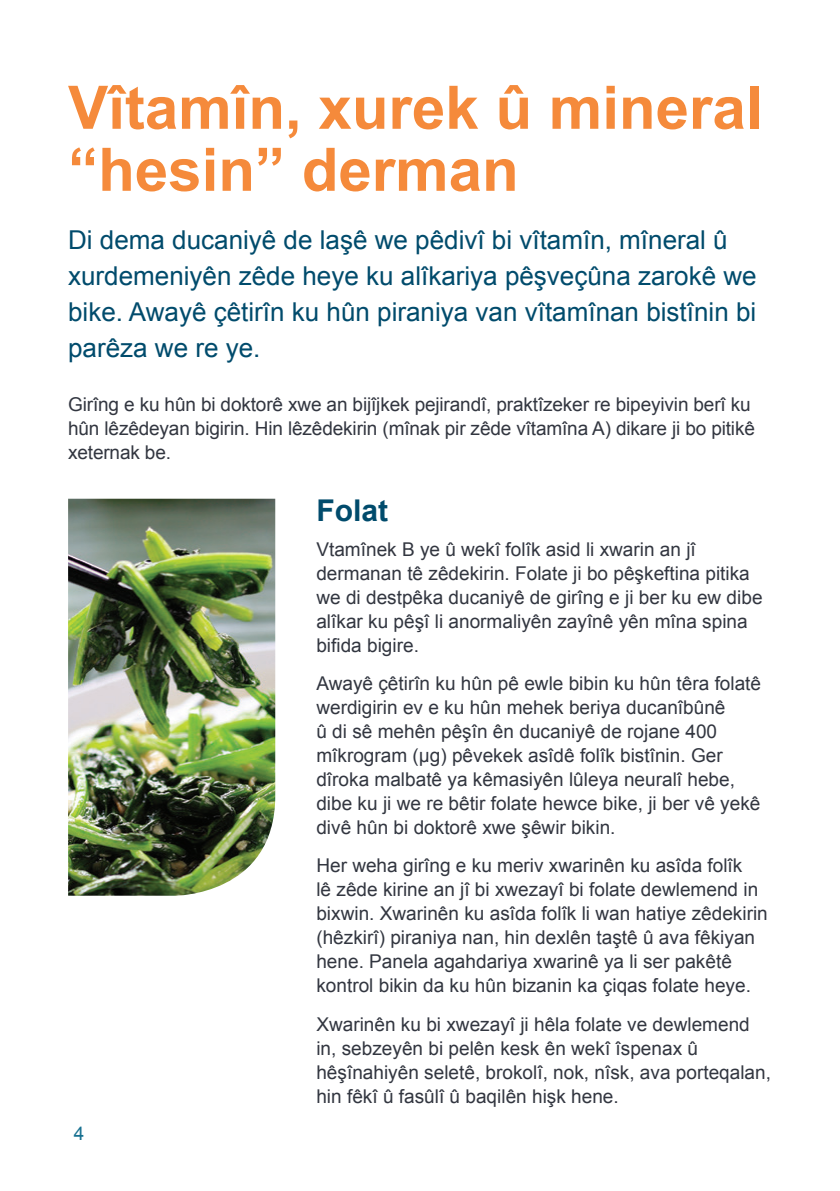
<style>
.page{position:relative;width:840px;height:1191px;background:#fff}
.page>*{position:absolute;margin:0;border:0;box-sizing:border-box;transform-origin:0 0}
.heading_1{font:700 60px/62px "Arial";color:#f58a3b}
.subheading{font:700 30px "Arial";color:#004b6c}
.intro_paragraphs{font:26px/36px "Arial";color:#004b6c}
.Body{font:19px/24px "Arial";color:#323640}
.Body-2{font:19px "Arial";color:#167090}
</style>
<div class="page">
<img style="left:68px;top:499px;width:207px;height:396px">
<p class="heading_1" style="left:68px;top:78px;width:695px">Vîtamîn, xurek û mineral “hesin” derman</p>
<p class="intro_paragraphs" style="left:68px;top:222px;width:689px">Di dema ducaniyê de laşê we pêdivî bi vîtamîn, mîneral û xurdemeniyên zêde heye ku alîkariya pêşveçûna zarokê we bike. Awayê çêtirîn ku hûn piraniya van vîtamînan bistînin bi parêza we re ye.</p>
<p class="Body" style="left:68px;top:392px;width:688px">Girîng e ku hûn bi doktorê xwe an bijîjkek pejirandî, praktîzeker re bipeyivin berî ku hûn lêzêdeyan bigirin. Hin lêzêdekirin (mînak pir zêde vîtamîna A) dikare ji bo pitikê xeternak be.</p>
<p class="subheading" style="left:316px;top:490px;width:73px">Folat</p>
<p class="Body" style="left:316px;top:537px;width:447px">Vtamînek B ye û wekî folîk asid li xwarin an jî dermanan tê zêdekirin. Folate ji bo pêşkeftina pitika we di destpêka ducaniyê de girîng e ji ber ku ew dibe alîkar ku pêşî li anormaliyên zayînê yên mîna spina bifida bigire.</p>
<p class="Body" style="left:316px;top:671px;width:446px">Awayê çêtirîn ku hûn pê ewle bibin ku hûn têra folatê werdigirin ev e ku hûn mehek beriya ducanîbûnê<br>û di sê mehên pêşîn ên ducaniyê de rojane 400 mîkrogram (μg) pêvekek asîdê folîk bistînin. Ger dîroka malbatê ya kêmasiyên lûleya neuralî hebe, dibe ku ji we re bêtir folate hewce bike, ji ber vê yekê divê hûn bi doktorê xwe şêwir bikin.</p>
<p class="Body" style="left:316px;top:854px;width:452px">Her weha girîng e ku meriv xwarinên ku asîda folîk<br>lê zêde kirine an jî bi xwezayî bi folate dewlemend in bixwin. Xwarinên ku asîda folîk li wan hatiye zêdekirin (hêzkirî) piraniya nan, hin dexlên taştê û ava fêkiyan hene. Panela agahdariya xwarinê ya li ser pakêtê kontrol bikin da ku hûn bizanin ka çiqas folate heye.</p>
<p class="Body" style="left:316px;top:1012px;width:456px">Xwarinên ku bi xwezayî ji hêla folate ve dewlemend in, sebzeyên bi pelên kesk ên wekî îspenax û hêşînahiyên seletê, brokolî, nok, nîsk, ava porteqalan, hin fêkî û fasûlî û baqilên hişk hene.</p>
<p class="Body-2" style="left:74px;top:1120px;width:12px">4</p>
</div>
